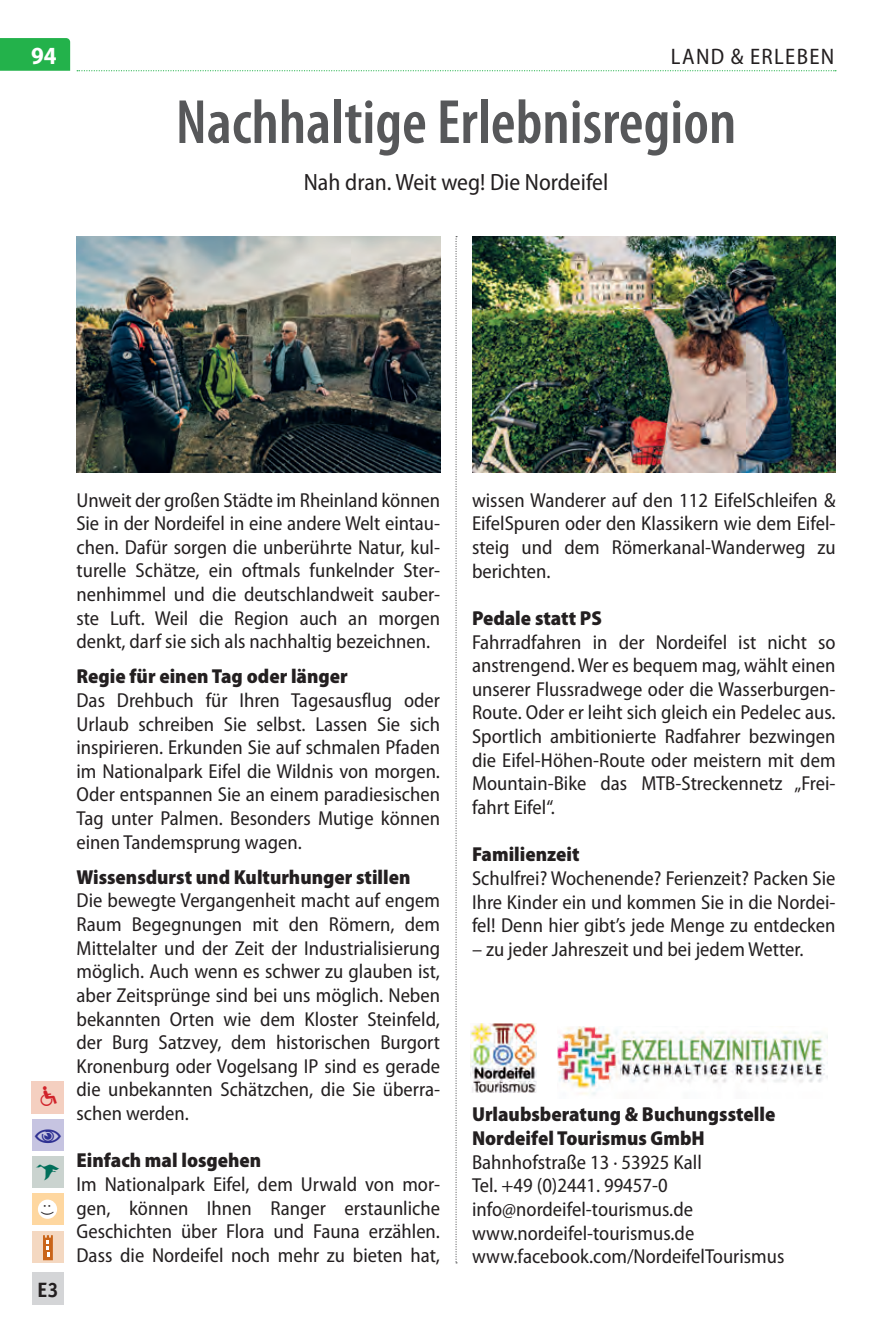
<style>
.page{position:relative;width:893px;height:1340px;background:#fff}
.page>*{position:absolute;margin:0;border:0;box-sizing:border-box;transform-origin:0 0}
.t1{font:600 condensed 63px "Myriad Pro";color:#57585a}
.t2{font:31.05px "Picto";color:#d1232a}
.t3{font:29.7px "Picto";color:#016f5a}
.t4{font:700 semi-condensed 24.75px "Myriad Pro";color:#fff}
.t5{font:semi-condensed 23.62px "Myriad Pro";color:#231f20}
.t6{font:semi-condensed 22.5px "Myriad Pro";letter-spacing:.06em;color:#231f20}
.t7{font:700 21.38px "Officina Sans";color:#231f20}
.t8{font:semi-condensed 20.25px/23.6px "Myriad Pro";color:#231f20;text-align:justify}
.t9{font:900 semi-condensed 20.25px/23.6px "Myriad Pro";color:#231f20}
.t10{font:13.5px "Officina Sans";color:#231f20}
</style>
<div class="page">
<div style="left:0;top:38px;width:70px;height:33px;background:#23b24b"></div>
<svg style="left:77px;top:70px;width:759px;height:1px"></svg>
<div style="left:32px;top:1272px;width:32px;height:32px;background:#d4d5d7"></div>
<img style="left:472px;top:236px;width:364px;height:236px">
<img style="left:77px;top:236px;width:363px;height:236px">
<div style="left:32px;top:1118px;width:32px;height:32px;background:#c6c4e1"></div>
<svg style="left:455px;top:236px;width:2px;height:1027px"></svg>
<img style="left:470px;top:1023px;width:67px;height:69px">
<img style="left:558px;top:1026px;width:270px;height:69px">
<div style="left:32px;top:1193px;width:32px;height:32px;background:#fed7a0"></div>
<div style="left:38px;top:1199px;width:19px;height:19px;background:#fff;border-radius:50%"></div>
<div style="left:32px;top:1231px;width:32px;height:32px;background:#f4d8c1"></div>
<svg style="left:43px;top:1235px;width:10px;height:25px"></svg>
<div style="left:32px;top:1155px;width:32px;height:32px;background:#cad3cf"></div>
<div style="left:32px;top:1081px;width:32px;height:32px;background:#f4cfc0"></div>
<p class="t4" style="left:31px;top:39px;width:27px">94</p>
<p class="t6" style="left:671px;top:43px;width:165px">LAND &amp; ERLEBEN</p>
<h1 class="t1" style="left:176px;top:83px;width:562px">Nachhaltige Erlebnisregion</h1>
<p class="t5" style="left:304px;top:168px;width:306px">Nah dran. Weit weg! Die Nordeifel</p>
<h2 class="t2" style="left:32px;top:1081px;width:32px">R</h2>
<h3 class="t3" style="left:33px;top:1155px;width:31px">g</h3>
<p class="t10" style="left:56px;top:1203px;width:14px;rotate:90deg">: )</p>
<p class="t7" style="left:37px;top:1276px;width:23px">E3</p>
<p class="t8" style="left:77px;top:487px;width:365px">Unweit der großen Städte im Rheinland können Sie in der Nordeifel in eine andere Welt eintau&shy;chen. Dafür sorgen die unberührte Natur, kul&shy;turelle Schätze, ein oftmals funkelnder Ster&shy;nenhimmel und die deutschlandweit sauber&shy;ste Luft. Weil die Region auch an morgen denkt, darf sie sich als nachhaltig bezeichnen.</p>
<p class="t9" style="left:77px;top:664px;width:273px">Regie für einen Tag oder länger</p>
<p class="t8" style="left:77px;top:688px;width:365px">Das Drehbuch für Ihren Tagesausflug oder Urlaub schreiben Sie selbst. Lassen Sie sich inspirieren. Erkunden Sie auf schmalen Pfaden im Nationalpark Eifel die Wildnis von morgen.<br>Oder entspannen Sie an einem paradiesischen Tag unter Palmen. Besonders Mutige können einen Tandemsprung wagen.</p>
<p class="t9" style="left:77px;top:864px;width:336px">Wissensdurst und Kulturhunger stillen</p>
<p class="t8" style="left:77px;top:888px;width:365px">Die bewegte Vergangenheit macht auf engem Raum Begegnungen mit den Römern, dem Mittelalter und der Zeit der Industrialisierung möglich. Auch wenn es schwer zu glauben ist, aber Zeitsprünge sind bei uns möglich. Neben bekannten Orten wie dem Kloster Steinfeld, der Burg Satzvey, dem historischen Burgort Kronenburg oder Vogelsang IP sind es gerade die unbekannten Schätzchen, die Sie überra&shy;schen werden.</p>
<p class="t9" style="left:77px;top:1147px;width:186px">Einfach mal losgehen</p>
<p class="t8" style="left:77px;top:1172px;width:365px">Im Nationalpark Eifel, dem Urwald von mor&shy;gen, können Ihnen Ranger erstaunliche Geschichten über Flora und Fauna erzählen.<br>Dass die Nordeifel noch mehr zu bieten hat,</p>
<p class="t8" style="left:472px;top:488px;width:365px">wissen Wanderer auf den 112 EifelSchleifen &amp; EifelSpuren oder den Klassikern wie dem Eifel&shy;steig und dem Römerkanal-Wanderweg zu berichten.</p>
<p class="t9" style="left:472px;top:605px;width:131px">Pedale statt PS</p>
<p class="t8" style="left:472px;top:629px;width:365px">Fahrradfahren in der Nordeifel ist nicht so anstrengend. Wer es bequem mag, wählt einen unserer Flussradwege oder die Wasserburgen-Route. Oder er leiht sich gleich ein Pedelec aus.<br>Sportlich ambitionierte Radfahrer bezwingen die Eifel-Höhen-Route oder meistern mit dem Mountain-Bike das MTB-Streckennetz „Frei&shy;fahrt Eifel“.</p>
<p class="t9" style="left:472px;top:842px;width:109px">Familienzeit</p>
<p class="t8" style="left:472px;top:866px;width:365px">Schulfrei? Wochenende? Ferienzeit? Packen Sie Ihre Kinder ein und kommen Sie in die Nordei&shy;fel! Denn hier gibt’s jede Menge zu entdecken</p>
<p class="t8" style="left:472px;top:937px;width:333px">– zu jeder Jahreszeit und bei jedem Wetter.</p>
<p class="t9" style="left:472px;top:1101px;width:305px">Urlaubsberatung &amp; Buchungsstelle<br>Nordeifel Tourismus GmbH</p>
<p class="t8" style="left:472px;top:1149px;width:314px;text-align:left">Bahnhofstraße 13 · 53925 Kall<br>Tel. +49 (0)2441. 99457-0 info@nordeifel-tourismus.de www.nordeifel-tourismus.de www.facebook.com/NordeifelTourismus</p>
</div>
